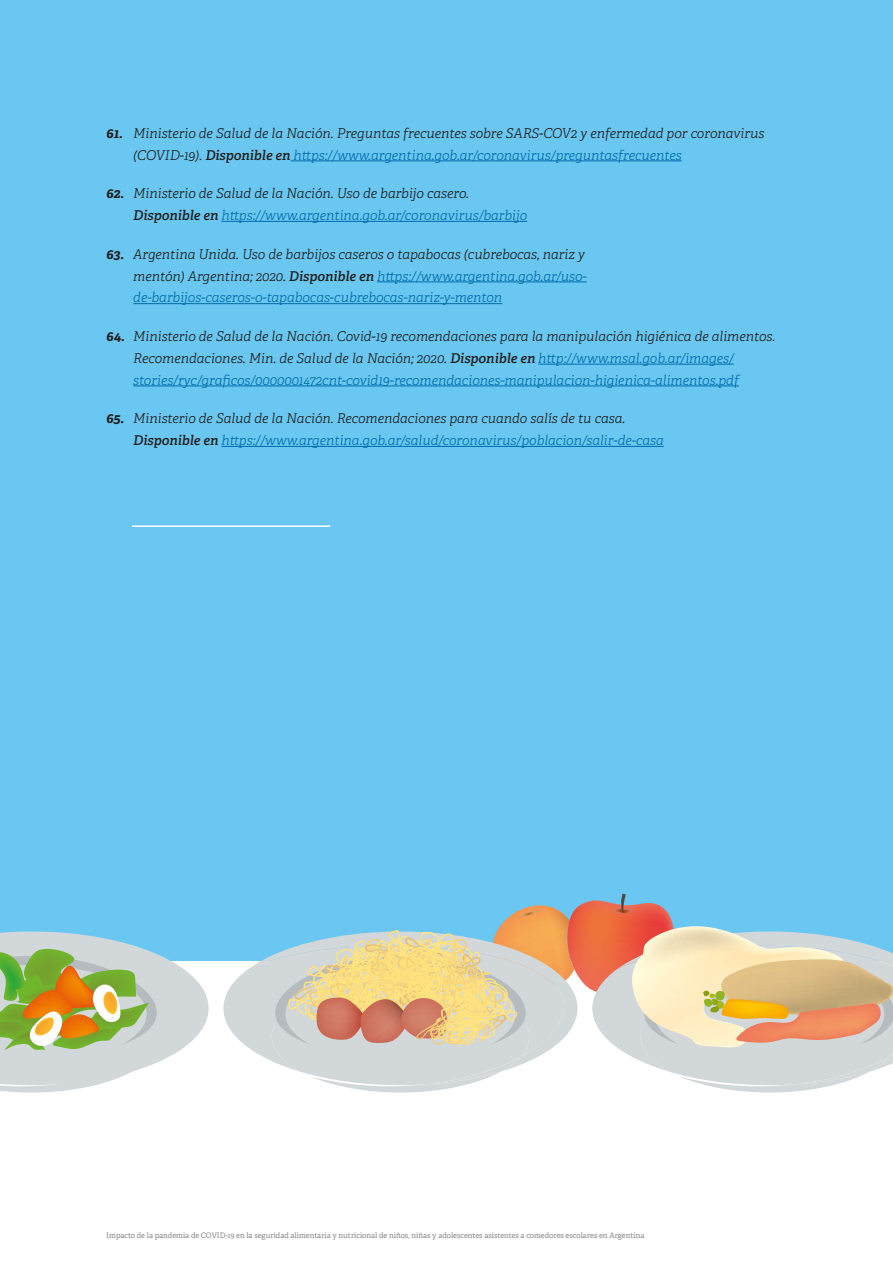
<style>
.page{position:relative;width:893px;height:1263px;background:#fff}
.page>*{position:absolute;margin:0;border:0;box-sizing:border-box;transform-origin:0 0}
.t1{font:italic 13.5px/21.8px "Adelle PE Lt";color:#006cae}
.t2{font:italic 13.5px/21.8px "Adelle PE Lt";color:#1d1d1b}
.t3{font:7.5px "Adelle PE";color:#878787}
.s1{font-family:"Adelle PE";font-weight:700}
.s2{font-family:"Adelle PE Sb"}
.s3{color:#006cae}
.s4{font-family:"Adelle PE";font-weight:700;color:#1d1d1b}
.s5{color:#1d1d1b}
.s6{font-family:"Adelle PE Sb";color:#1d1d1b}
</style>
<div class="page">
<div style="left:0;top:0;width:893px;height:960px;background:#69c7f2"></div>
<svg style="left:223px;top:893px;width:670px;height:199px"></svg>
<svg style="left:0;top:931px;width:209px;height:161px"></svg>
<hr style="left:291px;top:161px;width:391px;height:1px;background:#006cae">
<hr style="left:221px;top:221px;width:306px;height:1px;background:#006cae">
<hr style="left:377px;top:282px;width:210px;height:1px;background:#006cae">
<hr style="left:133px;top:303px;width:369px;height:1px;background:#006cae">
<hr style="left:538px;top:364px;width:196px;height:1px;background:#006cae">
<hr style="left:133px;top:386px;width:606px;height:1px;background:#006cae">
<hr style="left:221px;top:446px;width:443px;height:1px;background:#006cae">
<hr style="left:132px;top:525px;width:198px;height:2px;background:#fff">
<p class="t2" style="left:133px;top:122px;width:633px;text-indent:-27px"><span class="s1">61.</span> Ministerio de Salud de la Nación. Preguntas frecuentes sobre SARS-COV2 y enfermedad por coronavirus (COVID-19). <span class="s2">Disponible en</span> <span class="s3">https://www.argentina.gob.ar/coronavirus/preguntasfrecuentes</span></p>
<p class="t1" style="left:133px;top:182px;width:395px;text-indent:-27px"><span class="s4">62.</span> <span class="s5">Ministerio de Salud de la Nación. Uso de barbijo casero.<br></span><span class="s6">Disponible en</span> https://www.argentina.gob.ar/coronavirus/barbijo</p>
<p class="t1" style="left:133px;top:243px;width:455px;text-indent:-27px"><span class="s4">63.</span> <span class="s5">Argentina Unida. Uso de barbijos caseros o tapabocas (cubrebocas, nariz y mentón) Argentina; 2020.</span> <span class="s6">Disponible en</span> https://www.argentina.gob.ar/uso&shy;de-barbijos-caseros-o-tapabocas-cubrebocas-nariz-y-menton</p>
<p class="t2" style="left:133px;top:325px;width:643px;text-indent:-27px"><span class="s1">64.</span> Ministerio de Salud de la Nación. Covid-19 recomendaciones para la manipulación higiénica de alimentos.<br>Recomendaciones. Min. de Salud de la Nación; 2020. <span class="s2">Disponible en</span> <span class="s3">http://www.msal.gob.ar/images/ stories/ryc/graficos/0000001472cnt-covid19-recomendaciones-manipulacion-higienica-alimentos.pdf</span></p>
<p class="t1" style="left:133px;top:407px;width:532px;text-indent:-27px"><span class="s4">65.</span> <span class="s5">Ministerio de Salud de la Nación. Recomendaciones para cuando salís de tu casa.<br></span><span class="s6">Disponible en</span> https://www.argentina.gob.ar/salud/coronavirus/poblacion/salir-de-casa</p>
<p class="t3" style="left:106px;top:1229px;width:540px">Impacto de la pandemia de COVID-19 en la seguridad alimentaria y nutricional de niños, niñas y adolescentes asistentes a comedores escolares en Argentina</p>
</div>
